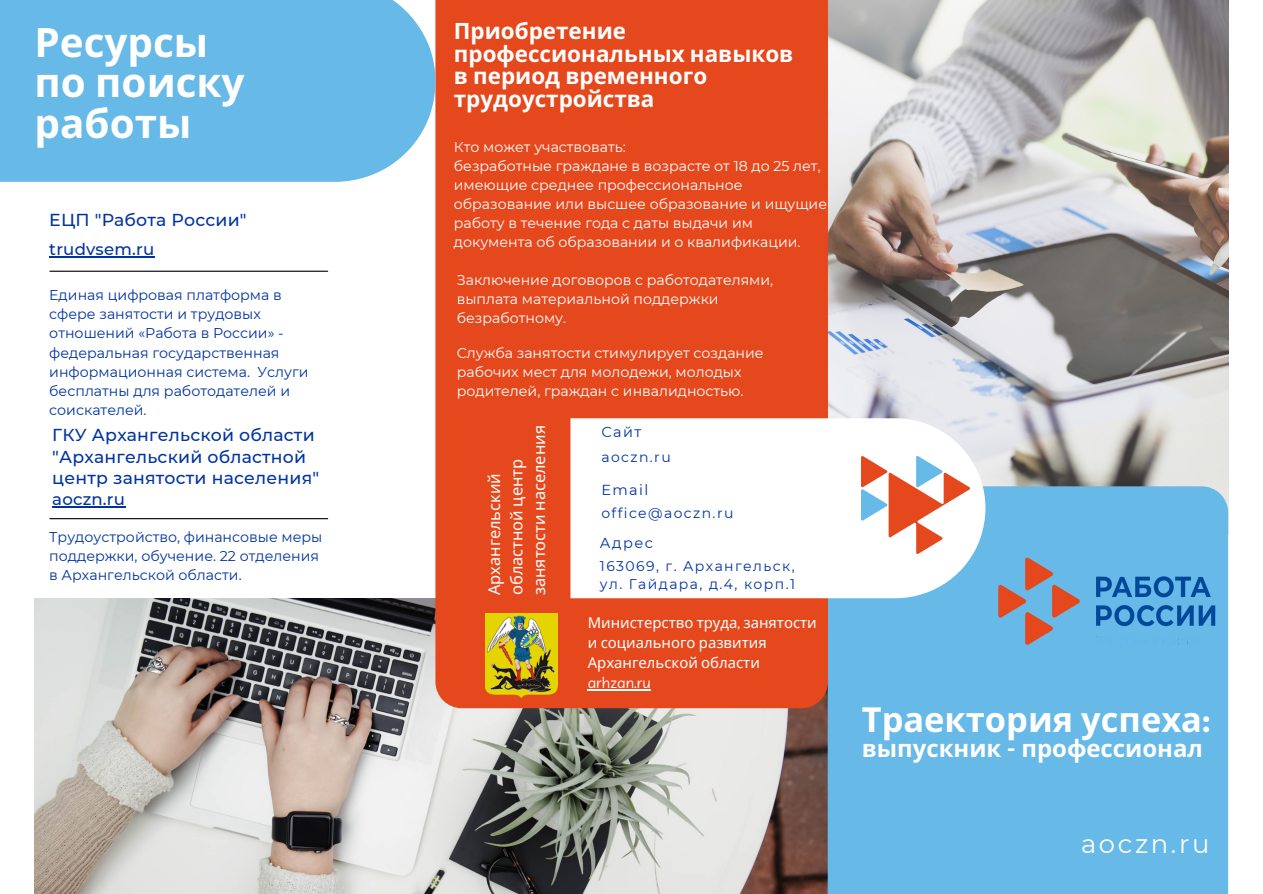
<style>
.page{position:relative;width:1263px;height:894px;background:#fff}
.page>*{position:absolute;margin:0;border:0;box-sizing:border-box;transform-origin:0 0}
.t1{font:700 40.5px "Noto Sans";color:#fff}
.t2{font:700 34.5px "Noto Sans";color:#fff}
.t3{font:25.95px "Montserrat";letter-spacing:.1em;color:#fff}
.t4{font:700 24px "Noto Sans";color:#fff}
.t5{font:700 22.5px/22.5px "Noto Sans";color:#fff}
.t6{font:500 17.25px/21.3px "Montserrat";letter-spacing:.01em;color:#0033a0}
.t7{font:500 16.5px "Montserrat";letter-spacing:.01em;color:#0033a0}
.t8{font:16.35px/22.5px "Noto Sans";color:#fff}
.t9{font:14.85px "Noto Sans";color:#fff}
.t10{font:14.85px "Livvic";color:#fff}
.t11{font:14.4px "Montserrat";letter-spacing:.1em;color:#0033a0}
.t12{font:14.25px/19px "Montserrat";color:#0033a0}
.t13{font:14.1px/19px "Montserrat";color:#fff}
.t14{font:13.95px "Montserrat";letter-spacing:.1em;color:#0033a0}
.s1{font-family:"Livvic"}
.s2{font-family:"Montserrat"}
</style>
<div class="page">
<img style="left:34px;top:598px;width:793px;height:295px">
<img style="left:828px;top:0;width:400px;height:486px">
<div style="left:828px;top:486px;width:400px;height:407px;background:#67b9e8"></div>
<div style="left:435px;top:0;width:393px;height:708px;background:#e5481d"></div>
<svg style="left:570px;top:418px;width:415px;height:180px"></svg>
<div style="left:0;top:0;width:436px;height:182px;background:#67b9e8"></div>
<hr style="left:50px;top:270px;width:278px;height:2px;background:#000">
<hr style="left:50px;top:518px;width:278px;height:1px;background:#000">
<img style="left:985px;top:544px;width:240px;height:108px">
<img style="left:862px;top:456px;width:108px;height:97px">
<img style="left:485px;top:613px;width:72px;height:84px">
<hr style="left:49px;top:256px;width:105px;height:1px;background:#0033a0">
<hr style="left:52px;top:506px;width:73px;height:1px;background:#0033a0">
<hr style="left:588px;top:689px;width:63px;height:1px;background:#fff">
<p class="t1" style="left:35px;top:13px;width:175px">Ресурсы</p>
<p class="t1" style="left:35px;top:54px;width:212px">по поиску</p>
<p class="t1" style="left:35px;top:94px;width:158px">работы</p>
<p class="t6" style="left:49px;top:209px;width:199px">ЕЦП "Работа России"</p>
<p class="t7" style="left:49px;top:239px;width:106px">trudvsem.ru</p>
<p class="t12" style="left:49px;top:285px;width:261px">Единая цифровая платформа в сфере занятости и трудовых отношений «Работа в России» - федеральная государственная информационная система. Услуги бесплатны для работодателей и соискателей.</p>
<p class="t6" style="left:52px;top:424px;width:264px">ГКУ Архангельской области</p>
<p class="t6" style="left:52px;top:446px;width:268px">"Архангельский областной центр занятости населения"</p>
<p class="t7" style="left:52px;top:489px;width:74px">aoczn.ru</p>
<p class="t12" style="left:49px;top:527px;width:275px">Трудоустройство, финансовые меры поддержки, обучение. 22 отделения</p>
<p class="t12" style="left:49px;top:565px;width:194px">в Архангельской области.</p>
<p class="t5" style="left:454px;top:19px;width:341px">Приобретение профессиональных навыков в период временного трудоустройства</p>
<p class="t13" style="left:454px;top:137px;width:173px">Кто может участвовать:</p>
<p class="t13" style="left:454px;top:156px;width:375px">безработные граждане в возрасте от 18 до 25 лет, имеющие среднее профессиональное образование или высшее образование и ищущие работу в течение года с даты выдачи им документа об образовании и о квалификации.</p>
<p class="t13" style="left:457px;top:270px;width:318px">Заключение договоров с работодателями,</p>
<p class="t13" style="left:457px;top:289px;width:263px">выплата материальной поддержки безработному.</p>
<p class="t13" style="left:457px;top:343px;width:308px">Служба занятости стимулирует создание рабочих мест для молодежи, молодых родителей, граждан с инвалидностью.</p>
<p class="t8" style="left:482px;top:595px;width:171px;rotate:-90deg">Архангельский областной центр занятости населения</p>
<p class="t11" style="left:601px;top:422px;width:41px">Сайт</p>
<p class="t14" style="left:601px;top:448px;width:71px">aoczn.ru</p>
<p class="t11" style="left:601px;top:481px;width:49px">Email</p>
<p class="t14" style="left:601px;top:504px;width:134px">office@aoczn.ru</p>
<p class="t11" style="left:600px;top:534px;width:55px">Адрес</p>
<p class="t14" style="left:600px;top:557px;width:196px">163069, г. Архангельск,</p>
<p class="t14" style="left:600px;top:575px;width:197px">ул. Гайдара, д.4, корп.1</p>
<p class="t9" style="left:588px;top:611px;width:231px">Министерство труда<span class="s1">,</span> занятости</p>
<p class="t9" style="left:588px;top:631px;width:180px">и социального развития</p>
<p class="t9" style="left:588px;top:652px;width:174px">Архангельской области</p>
<p class="t10" style="left:588px;top:673px;width:65px">arhzan.ru</p>
<p class="t2" style="left:862px;top:695px;width:350px">Траектория успеха<span class="s2">:</span></p>
<p class="t4" style="left:862px;top:731px;width:343px">выпускник <span class="s2">-</span> профессионал</p>
<p class="t3" style="left:1081px;top:827px;width:130px">aoczn.ru</p>
</div>
